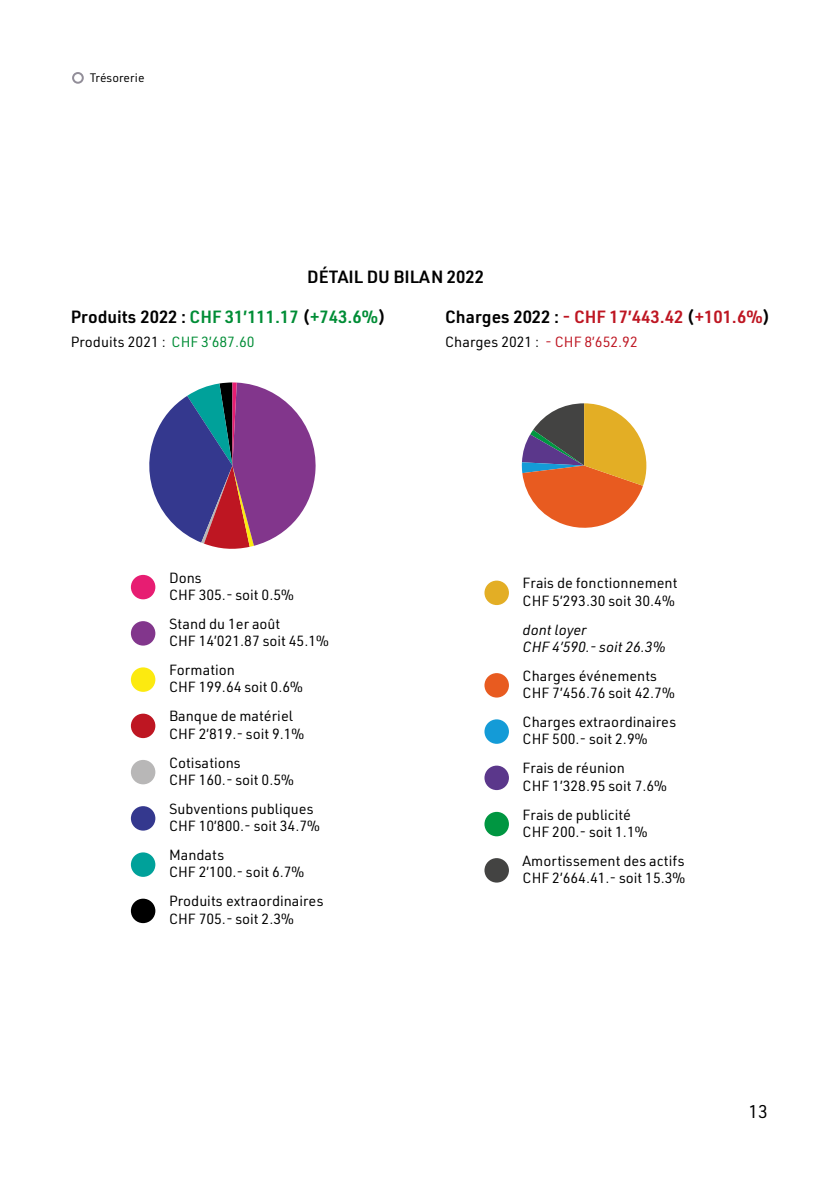
<style>
.page{position:relative;width:840px;height:1191px;background:#fff}
.page>*{position:absolute;margin:0;border:0;box-sizing:border-box;transform-origin:0 0}
.t1{font:18px "URWDIN";color:#000}
.t2{font:600 17.2px "URWDIN";color:#008d36}
.t3{font:600 17.2px "URWDIN";color:#be1622}
.t4{font:600 17.2px "URWDIN";color:#000}
.t5{font:14.4px/17.2px "URWDIN";color:#000}
.t6{font:italic 14.4px/17.2px "URWDIN";color:#000}
.t7{font:12px "URWDIN";color:#000}
.s1{color:#000}
.s2{color:#008d36}
.s3{color:#be1622}
</style>
<div class="page">
<svg style="left:149px;top:382px;width:167px;height:167px"></svg>
<svg style="left:521px;top:403px;width:126px;height:125px"></svg>
<div style="left:131px;top:621px;width:24px;height:24px;background:#82368c;border-radius:50%"></div>
<div style="left:131px;top:667px;width:24px;height:25px;background:#fcea10;border-radius:50%"></div>
<div style="left:131px;top:713px;width:24px;height:25px;background:#be1622;border-radius:50%"></div>
<div style="left:131px;top:760px;width:24px;height:24px;background:#b8b7b7;border-radius:50%"></div>
<div style="left:131px;top:806px;width:24px;height:24px;background:#34388e;border-radius:50%"></div>
<div style="left:131px;top:852px;width:24px;height:25px;background:#00a19a;border-radius:50%"></div>
<div style="left:131px;top:898px;width:24px;height:25px;background:#000;border-radius:50%"></div>
<div style="left:131px;top:575px;width:24px;height:24px;background:#e71d72;border-radius:50%"></div>
<div style="left:484px;top:673px;width:24px;height:24px;background:#e85b20;border-radius:50%"></div>
<div style="left:484px;top:719px;width:24px;height:25px;background:#149bd7;border-radius:50%"></div>
<div style="left:484px;top:765px;width:24px;height:25px;background:#5b378b;border-radius:50%"></div>
<div style="left:484px;top:812px;width:24px;height:24px;background:#009641;border-radius:50%"></div>
<div style="left:484px;top:858px;width:24px;height:24px;background:#434342;border-radius:50%"></div>
<div style="left:484px;top:580px;width:24px;height:25px;background:#e3ae25;border-radius:50%"></div>
<div style="left:72px;top:72px;width:12px;height:12px;border:2px solid #251d33;border-radius:50%"></div>
<p class="t7" style="left:90px;top:70px;width:56px">Trésorerie</p>
<p class="t4" style="left:307px;top:265px;width:178px">DÉTAIL DU BILAN 2022</p>
<p class="t2" style="left:71px;top:305px;width:316px"><span class="s1">Produits 2022 :</span> CHF 31’111.17 <span class="s1">(</span>+743.6%<span class="s1">)</span></p>
<p class="t5" style="left:71px;top:333px;width:185px">Produits 2021 : <span class="s2">CHF 3’687.60</span></p>
<p class="t3" style="left:445px;top:305px;width:326px"><span class="s1">Charges 2022 :</span> - CHF 17’443.42 <span class="s1">(</span>+101.6%<span class="s1">)</span></p>
<p class="t5" style="left:445px;top:333px;width:194px">Charges 2021 : <span class="s3">- CHF 8’652.92</span></p>
<p class="t5" style="left:169px;top:568px;width:126px">Dons<br>CHF 305.- soit 0.5%</p>
<p class="t5" style="left:169px;top:615px;width:161px">Stand du 1er août<br>CHF 14’021.87 soit 45.1%</p>
<p class="t5" style="left:169px;top:661px;width:135px">Formation<br>CHF 199.64 soit 0.6%</p>
<p class="t5" style="left:169px;top:707px;width:137px">Banque de matériel<br>CHF 2’819.- soit 9.1%</p>
<p class="t5" style="left:169px;top:753px;width:126px">Cotisations<br>CHF 160.- soit 0.5%</p>
<p class="t5" style="left:169px;top:800px;width:152px">Subventions publiques<br>CHF 10’800.- soit 34.7%</p>
<p class="t5" style="left:169px;top:846px;width:137px">Mandats<br>CHF 2’100.- soit 6.7%</p>
<p class="t5" style="left:169px;top:892px;width:156px">Produits extraordinaires<br>CHF 705.- soit 2.3%</p>
<p class="t5" style="left:522px;top:574px;width:156px">Frais de fonctionnement<br>CHF 5’293.30 soit 30.4%</p>
<p class="t6" style="left:522px;top:620px;width:144px">dont loyer<br>CHF 4’590.- soit 26.3%</p>
<p class="t5" style="left:522px;top:667px;width:153px">Charges événements<br>CHF 7’456.76 soit 42.7%</p>
<p class="t5" style="left:522px;top:713px;width:155px">Charges extraordinaires<br>CHF 500.- soit 2.9%</p>
<p class="t5" style="left:522px;top:759px;width:146px">Frais de réunion<br>CHF 1’328.95 soit 7.6%</p>
<p class="t5" style="left:522px;top:805px;width:126px">Frais de publicité<br>CHF 200.- soit 1.1%</p>
<p class="t5" style="left:522px;top:851px;width:164px">Amortissement des actifs<br>CHF 2’664.41.- soit 15.3%</p>
<p class="t1" style="left:748px;top:1099px;width:21px">13</p>
</div>
